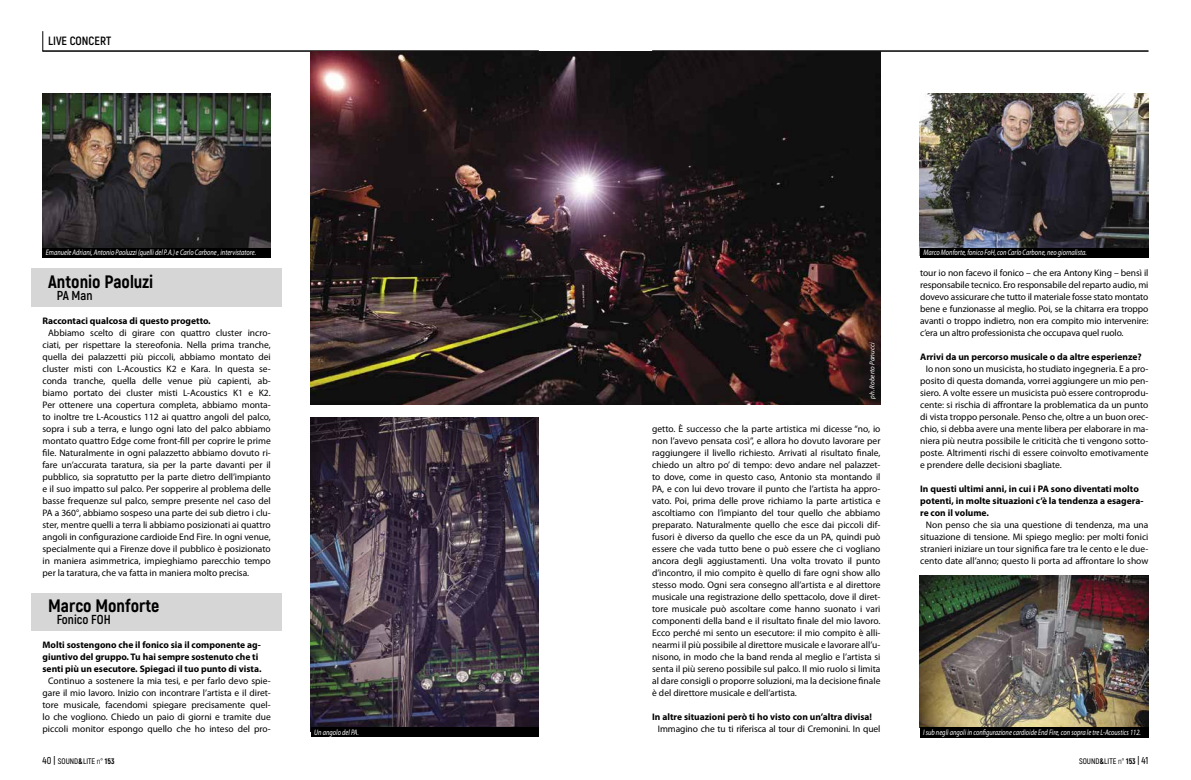
<style>
.page{position:relative;width:1191px;height:780px;background:#fff}
.page>*{position:absolute;margin:0;border:0;box-sizing:border-box;transform-origin:0 0}
.t1{font:800 18px "Akrobat";color:#000}
.t2{font:700 13px "Akrobat";color:#000}
.t3{font:700 12px "Akrobat";color:#000}
.t4{font:9.5px/12px "Myriad Pro";color:#000;text-align:justify}
.t5{font:700 9.5px/12px "Myriad Pro";color:#000}
.t6{font:italic 8px "Myriad Pro";color:#fff;scale:.8 1}
.t7{font:600 8px "Akrobat";color:#000}
.t8{font:italic 7px "Myriad Pro";letter-spacing:.005em;color:#fff}
.s1{font-size:10px}
.s2{font-weight:800}
.s3{font-weight:400}
</style>
<div class="page">
<hr style="left:43px;top:51px;width:496px;height:1px;background:#000">
<hr style="left:652px;top:51px;width:496px;height:1px;background:#000">
<svg style="left:43px;top:31px;width:1px;height:20px"></svg>
<div style="left:31px;top:268px;width:251px;height:25px;background:#d6d6d6"></div>
<div style="left:31px;top:288px;width:251px;height:18px;background:#d6d6d6"></div>
<div style="left:31px;top:592px;width:251px;height:25px;background:#d6d6d6"></div>
<div style="left:31px;top:612px;width:251px;height:18px;background:#d6d6d6"></div>
<img style="left:43px;top:93px;width:228px;height:155px">
<img style="left:920px;top:93px;width:228px;height:155px">
<img style="left:310px;top:417px;width:229px;height:314px">
<img style="left:920px;top:575px;width:228px;height:152px">
<div style="left:42px;top:248px;width:229px;height:10px;background:#000"></div>
<div style="left:920px;top:248px;width:228px;height:10px;background:#000"></div>
<div style="left:311px;top:727px;width:227px;height:10px;background:#000"></div>
<div style="left:919px;top:727px;width:229px;height:10px;background:#000"></div>
<img style="left:310px;top:51px;width:570px;height:353px">
<p class="t3" style="left:48px;top:33px;width:65px">LIVE CONCERT</p>
<p class="t6" style="left:46px;top:248px;width:264px">Emanuele Adriani, Antonio Paoluzzi (quelli del P.A.) e Carlo Carbone , intervistatore.</p>
<p class="t6" style="left:923px;top:248px;width:206px">Marco Monforte, fonico FoH, con Carlo Carbone, neo giornalista.</p>
<h1 class="t1" style="left:48px;top:270px;width:106px">Antonio Paoluzi</h1>
<h2 class="t2" style="left:57px;top:287px;width:37px">PA Man</h2>
<p class="t5" style="left:43px;top:314px;width:170px">Raccontaci qualcosa di questo progetto.</p>
<p class="t4" style="left:43px;top:327px;width:230px;text-indent:6px">Abbiamo scelto di girare con quattro cluster incro&shy;ciati, per rispettare la stereofonia. Nella prima tranche, quella dei palazzetti più piccoli, abbiamo montato dei cluster misti con L-Acoustics K2 e Kara. In questa se&shy;conda tranche, quella delle venue più capienti, ab&shy;biamo portato dei cluster misti L-Acoustics K1 e K2.<br>Per ottenere una copertura completa, abbiamo monta&shy;to inoltre tre L-Acoustics 112 ai quattro angoli del palco, sopra i sub a terra, e lungo ogni lato del palco abbiamo montato quattro Edge come front-fill per coprire le prime file. Naturalmente in ogni palazzetto abbiamo dovuto ri&shy;fare un’accurata taratura, sia per la parte davanti per il pubblico, sia sopratutto per la parte dietro dell’impianto e il suo impatto sul palco. Per sopperire al problema delle basse frequenze sul palco, sempre presente nel caso del PA a 360°, abbiamo sospeso una parte dei sub dietro i clu&shy;ster, mentre quelli a terra li abbiamo posizionati ai quattro angoli in configurazione cardioide End Fire. In ogni venue, specialmente qui a Firenze dove il pubblico è posizionato in maniera asimmetrica, impieghiamo parecchio tempo per la taratura, che va fatta in maniera molto precisa.</p>
<h1 class="t1" style="left:48px;top:594px;width:113px">Marco Monforte</h1>
<h2 class="t2" style="left:57px;top:611px;width:56px">Fonico FOH</h2>
<p class="t5" style="left:43px;top:638px;width:220px">Molti sostengono che il fonico sia il componente ag&shy;giuntivo del gruppo. Tu hai sempre sostenuto che ti senti più un esecutore. Spiegaci il tuo punto di vista.</p>
<p class="t4" style="left:43px;top:675px;width:230px;text-align:center">Continuo a sostenere la mia tesi, e per farlo devo spie&shy;gare il mio lavoro. Inizio con incontrare l’artista e il diret&shy;tore musicale, facendomi spiegare precisamente quel&shy;lo che vogliono. Chiedo un paio di giorni e tramite due piccoli monitor espongo quello che ho inteso del pro-</p>
<p class="t4" style="left:920px;top:267px;width:230px">tour io non facevo il fonico – che era Antony King – bensì il responsabile tecnico. Ero responsabile del reparto audio, mi dovevo assicurare che tutto il materiale fosse stato montato bene e funzionasse al meglio. Poi, se la chitarra era troppo avanti o troppo indietro, non era compito mio intervenire: c’era un altro professionista che occupava quel ruolo.</p>
<p class="t5" style="left:920px;top:350px;width:223px">Arrivi da un percorso musicale o da altre esperienze?</p>
<p class="t4" style="left:920px;top:363px;width:230px;text-indent:6px">Io non sono un musicista, ho studiato ingegneria. E a pro&shy;posito di questa domanda, vorrei aggiungere un mio pen&shy;siero. A volte essere un musicista può essere controprodu&shy;cente: si rischia di affrontare la problematica da un punto di vista troppo personale. Penso che, oltre a un buon orec&shy;chio, si debba avere una mente libera per elaborare in ma&shy;niera più neutra possibile le criticità che ti vengono sotto&shy;poste. Altrimenti rischi di essere coinvolto emotivamente e prendere delle decisioni sbagliate.</p>
<p class="t5" style="left:920px;top:482px;width:225px">In questi ultimi anni, in cui i PA sono diventati molto potenti, in molte situazioni c’è la tendenza a esagera&shy;re con il volume.</p>
<p class="t4" style="left:920px;top:519px;width:230px;text-align:center">Non penso che sia una questione di tendenza, ma una situazione di tensione. Mi spiego meglio: per molti fonici stranieri iniziare un tour significa fare tra le cento e le due&shy;cento date all’anno; questo li porta ad affrontare lo show</p>
<p class="t8" style="left:868px;top:399px;width:58px;rotate:-90deg">ph. Roberto Panucci</p>
<p class="t4" style="left:652px;top:423px;width:230px">getto. È successo che la parte artistica mi dicesse “no, io non l’avevo pensata così”, e allora ho dovuto lavorare per raggiungere il livello richiesto. Arrivati al risultato finale, chiedo un altro po’ di tempo: devo andare nel palazzet&shy;to dove, come in questo caso, Antonio sta montando il PA, e con lui devo trovare il punto che l’artista ha appro&shy;vato. Poi, prima delle prove richiamo la parte artistica e ascoltiamo con l’impianto del tour quello che abbiamo preparato. Naturalmente quello che esce dai piccoli dif&shy;fusori è diverso da quello che esce da un PA, quindi può essere che vada tutto bene o può essere che ci vogliano ancora degli aggiustamenti. Una volta trovato il punto d’incontro, il mio compito è quello di fare ogni show allo stesso modo. Ogni sera consegno all’artista e al direttore musicale una registrazione dello spettacolo, dove il diret&shy;tore musicale può ascoltare come hanno suonato i vari componenti della band e il risultato finale del mio lavoro.<br>Ecco perché mi sento un esecutore: il mio compito è alli&shy;nearmi il più possibile al direttore musicale e lavorare all’u&shy;nisono, in modo che la band renda al meglio e l’artista si senta il più sereno possibile sul palco. Il mio ruolo si limita al dare consigli o proporre soluzioni, ma la decisione finale è del direttore musicale e dell’artista.</p>
<p class="t5" style="left:652px;top:710px;width:221px">In altre situazioni però ti ho visto con un’altra divisa!</p>
<p class="t4" style="left:658px;top:723px;width:224px">Immagino che tu ti riferisca al tour di Cremonini. In quel</p>
<p class="t6" style="left:314px;top:727px;width:57px">Un angolo del PA.</p>
<p class="t6" style="left:923px;top:727px;width:274px">I sub negli angoli in configurazione cardioide End Fire, con sopra le tre L-Acoustics 112.</p>
<p class="t7" style="left:43px;top:756px;width:73px"><span class="s1">40 |</span> SOUND<span class="s2">&amp;</span>LITE <span class="s3">n°</span> <span class="s2">153</span></p>
<p class="t7" style="left:1079px;top:756px;width:71px">SOUND<span class="s2">&amp;</span>LITE <span class="s3">n°</span> <span class="s2">153</span> <span class="s1">| 41</span></p>
</div>
